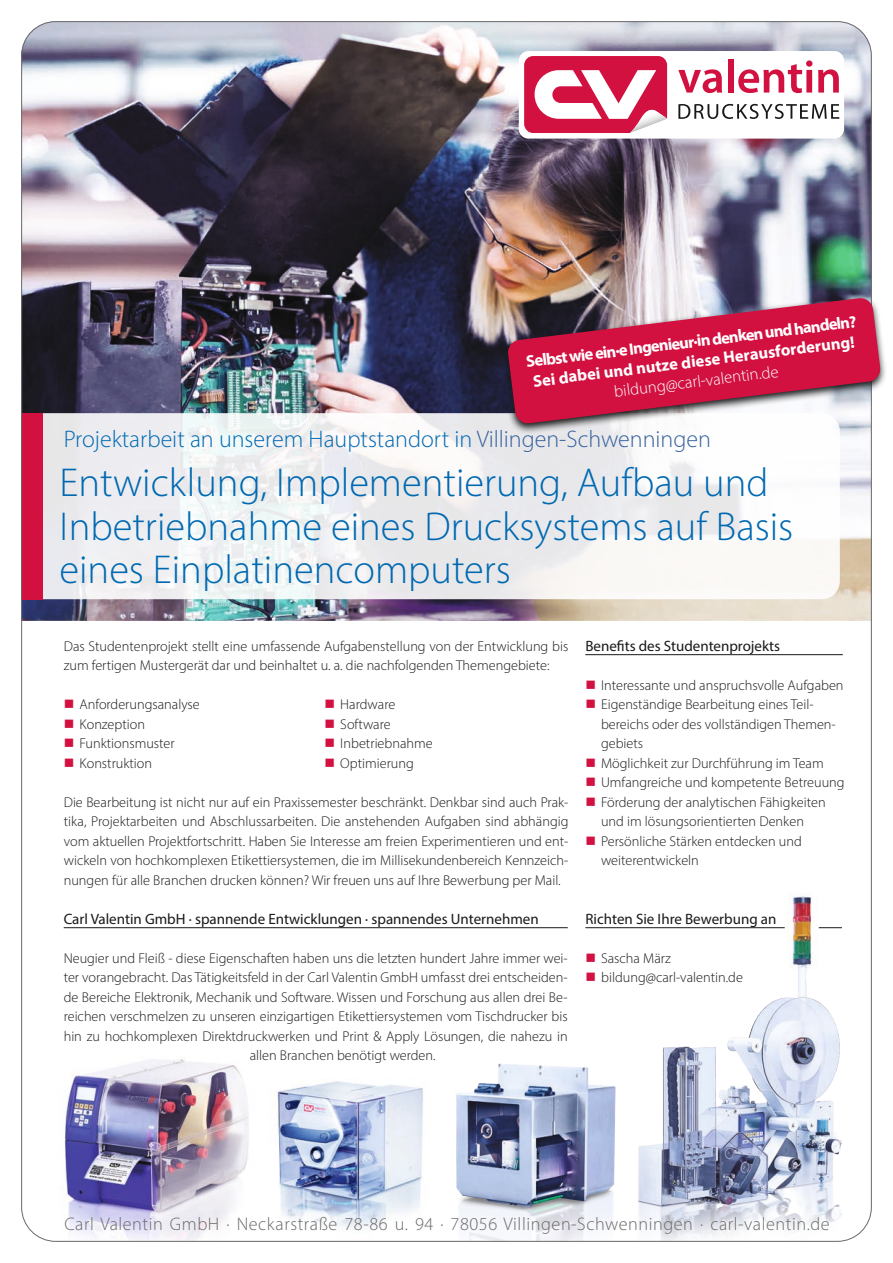
<style>
.page{position:relative;width:893px;height:1263px;background:#fff}
.page>*{position:absolute;margin:0;border:0;box-sizing:border-box;transform-origin:0 0}
.Titel_lang_klein{font:300 40.5px/43.5px "Myriad Pro";color:#0069b1}
.Subtitel{font:300 24px "Myriad Pro";color:#0069b1}
.grau-Slogan{font:300 18.15px "Myriad Pro";letter-spacing:.03em;color:#6a6969}
.weiß_dick{font:700 16.65px "Myriad Pro";color:#fff}
.weiß_dünn{font:300 16.65px "Myriad Pro";color:#fff}
.Überschrift_unterstr{font:15px "Myriad Pro";color:#171818}
.Fließtext{font:300 14.25px/19.5px "Myriad Pro";color:#171818}
.s1{color:#36619e}
</style>
<div class="page">
<hr style="left:585px;top:927px;width:257px;height:1px;background:#171818">
<img style="left:64px;top:1059px;width:185px;height:181px">
<img style="left:276px;top:1081px;width:147px;height:148px">
<img style="left:456px;top:1063px;width:160px;height:177px">
<img style="left:622px;top:896px;width:232px;height:344px">
<img style="left:22px;top:22px;width:848px;height:599px">
<svg style="left:43px;top:413px;width:797px;height:186px;fill:#eeeef1"></svg>
<div style="left:21px;top:413px;width:22px;height:187px;background:#d21141"></div>
<hr style="left:64px;top:927px;width:504px;height:1px;background:#171818">
<hr style="left:585px;top:654px;width:258px;height:1px;background:#171818">
<svg style="left:501px;top:295px;width:385px;height:140px"></svg>
<svg style="left:507px;top:297px;width:374px;height:127px;background:#c04364"></svg>
<div style="left:519px;top:51px;width:325px;height:88px;background:#fff;border-radius:10px"></div>
<svg style="left:678px;top:69px;width:44px;height:24px"></svg>
<div style="left:728px;top:60px;width:5px;height:33px;background:#d21141"></div>
<svg style="left:738px;top:60px;width:74px;height:33px"></svg>
<svg style="left:818px;top:69px;width:21px;height:24px"></svg>
<svg style="left:524px;top:56px;width:144px;height:77px"></svg>
<svg style="left:678px;top:104px;width:161px;height:15px"></svg>
<p class="weiß_dick" style="left:525px;top:351px;width:334px;rotate:-7deg">Selbst wie ein·e Ingenieur·in denken und handeln?</p>
<p class="weiß_dick" style="left:532px;top:370px;width:325px;rotate:-7deg">Sei dabei und nutze diese Herausforderung!</p>
<p class="weiß_dünn" style="left:613px;top:381px;width:167px;rotate:-7deg">bildung@carl-valentin.de</p>
<p class="Subtitel" style="left:64px;top:425px;width:649px">Projektarbeit an unserem Hauptstandort in <span class="s1">Villingen-Schwenningen</span></p>
<p class="Titel_lang_klein" style="left:60px;top:461px;width:735px">Entwicklung, Implementierung, Aufbau und<br>Inbetriebnahme eines Drucksystems auf Basis eines Einplatinencomputers</p>
<p class="Fließtext" style="left:64px;top:636px;width:506px">Das Studentenprojekt stellt eine umfassende Aufgabenstellung von der Entwicklung bis zum fertigen Mustergerät dar und beinhaltet u. a. die nachfolgenden Themengebiete:</p>
<p class="Fließtext" style="left:80px;top:694px;width:122px">Anforderungsanalyse</p>
<p class="Fließtext" style="left:80px;top:714px;width:67px">Konzeption</p>
<p class="Fließtext" style="left:80px;top:733px;width:97px">Funktionsmuster</p>
<p class="Fließtext" style="left:80px;top:753px;width:74px">Konstruktion</p>
<p class="Fließtext" style="left:340px;top:694px;width:56px">Hardware</p>
<p class="Fließtext" style="left:340px;top:714px;width:52px">Software</p>
<p class="Fließtext" style="left:340px;top:733px;width:94px">Inbetriebnahme</p>
<p class="Fließtext" style="left:340px;top:753px;width:75px">Optimierung</p>
<p class="Fließtext" style="left:64px;top:792px;width:506px;text-align:justify">Die Bearbeitung ist nicht nur auf ein Praxissemester beschränkt. Denkbar sind auch Prak&shy;tika, Projektarbeiten und Abschlussarbeiten. Die anstehenden Aufgaben sind abhängig vom aktuellen Projektfortschritt. Haben Sie Interesse am freien Experimentieren und ent&shy;wickeln von hochkomplexen Etikettiersystemen, die im Millisekundenbereich Kennzeich&shy;nungen für alle Branchen drucken können? Wir freuen uns auf Ihre Bewerbung per Mail.</p>
<p class="Überschrift_unterstr" style="left:64px;top:909px;width:476px">Carl Valentin GmbH · spannende Entwicklungen · spannendes Unternehmen</p>
<p class="Fließtext" style="left:64px;top:948px;width:505px">Neugier und Fleiß - diese Eigenschaften haben uns die letzten hundert Jahre immer wei-</p>
<p class="Fließtext" style="left:64px;top:967px;width:505px">ter vorangebracht. Das Tätigkeitsfeld in der Carl Valentin GmbH umfasst drei entscheiden-</p>
<p class="Fließtext" style="left:64px;top:987px;width:505px">de Bereiche Elektronik, Mechanik und Software. Wissen und Forschung aus allen drei Be-</p>
<p class="Fließtext" style="left:64px;top:1006px;width:505px">reichen verschmelzen zu unseren einzigartigen Etikettiersystemen vom Tischdrucker bis</p>
<p class="Fließtext" style="left:64px;top:1026px;width:505px">hin zu hochkomplexen Direktdruckwerken und Print &amp; Apply Lösungen, die nahezu in</p>
<p class="Fließtext" style="left:250px;top:1045px;width:187px">allen Branchen benötigt werden.</p>
<p class="Überschrift_unterstr" style="left:585px;top:636px;width:196px">Benefits des Studentenprojekts</p>
<p class="Fließtext" style="left:601px;top:675px;width:244px">Interessante und anspruchsvolle Aufgaben</p>
<p class="Fließtext" style="left:601px;top:694px;width:236px">Eigenständige Bearbeitung eines Teil&shy;bereichs oder des vollständigen Themen&shy;gebiets</p>
<p class="Fließtext" style="left:601px;top:753px;width:224px">Möglichkeit zur Durchführung im Team</p>
<p class="Fließtext" style="left:601px;top:772px;width:245px">Umfangreiche und kompetente Betreuung</p>
<p class="Fließtext" style="left:601px;top:792px;width:226px">Förderung der analytischen Fähigkeiten und im lösungsorientierten Denken</p>
<p class="Fließtext" style="left:601px;top:831px;width:202px">Persönliche Stärken entdecken und weiterentwickeln</p>
<p class="Überschrift_unterstr" style="left:585px;top:909px;width:193px">Richten Sie Ihre Bewerbung an</p>
<p class="Fließtext" style="left:601px;top:948px;width:71px">Sascha März</p>
<p class="Fließtext" style="left:601px;top:967px;width:143px">bildung@carl-valentin.de</p>
<p class="grau-Slogan" style="left:64px;top:1213px;width:767px">Carl Valentin GmbH · Neckarstraße 78-86 u. 94 · 78056 Villingen-Schwenningen · carl-valentin.de</p>
</div>
